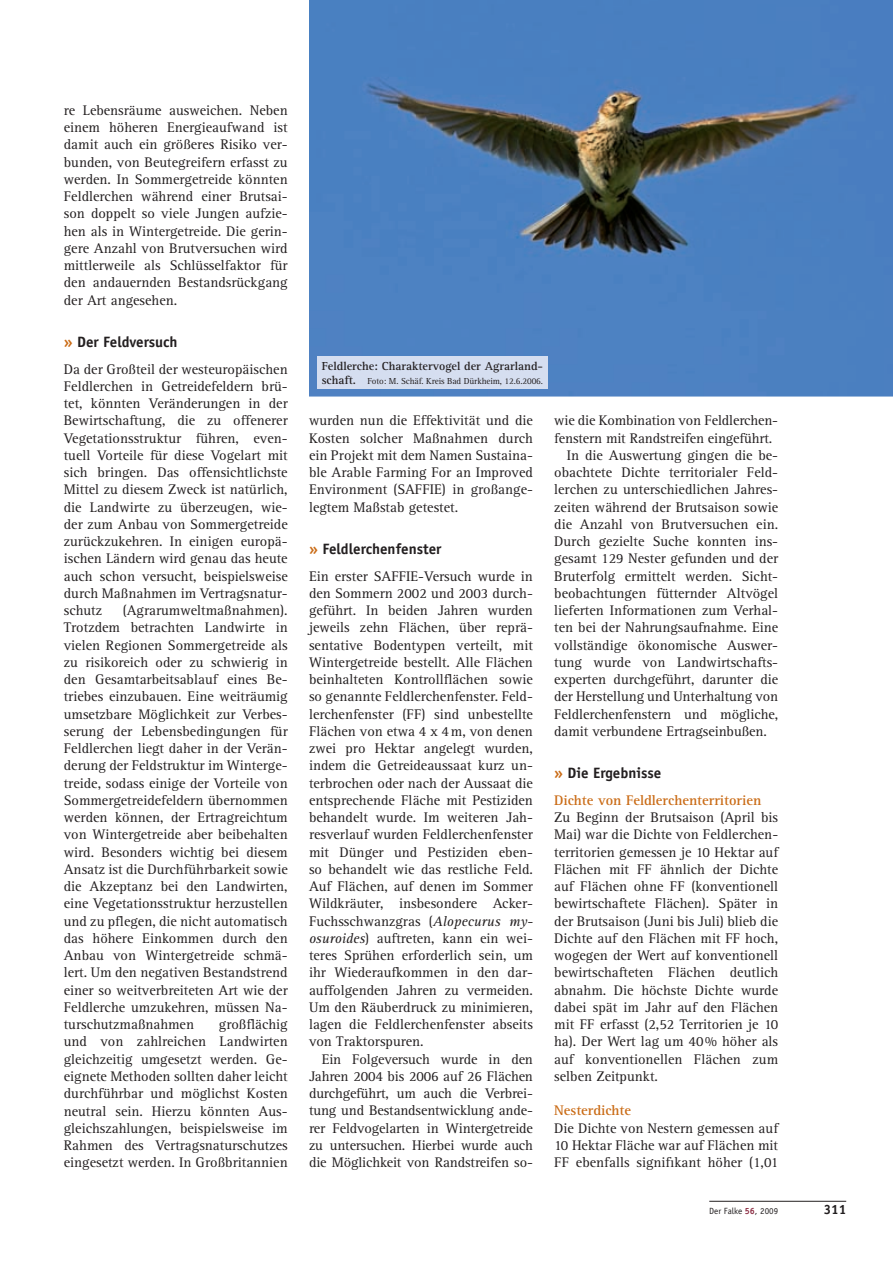
<style>
.page{position:relative;width:893px;height:1263px;background:#fff}
.page>*{position:absolute;margin:0;border:0;box-sizing:border-box;transform-origin:0 0}
.t1{font:700 15px "Officina Sans Std";color:#231f20}
.t2{font:14.4px/17.2px "Rotis Serif";color:#231f20;text-align:justify}
.t3{font:700 14.4px "Rotis Serif";color:#ca6c17}
.t4{font:700 13.5px "Officina Sans Std";color:#231f20}
.t5{font:700 12px/14.4px "Rotis Serif";color:#231f20}
.t6{font:9px "Rotis Serif";letter-spacing:-.01em;color:#231f20}
.t7{font:9px "Officina Sans Std";color:#231f20}
.s1{color:#ca6c17}
.s2{font-style:italic}
.s3{font-weight:700;color:#8d2f45}
</style>
<div class="page">
<hr style="left:709px;top:1201px;width:137px;height:1px;background:#231f20">
<hr style="left:0;top:0;width:1px;height:514px;background:#f8e9d8">
<img style="left:309px;top:0;width:584px;height:396px">
<div style="left:317px;top:356px;width:230px;height:32px;background:#d5def0"></div>
<p class="t2" style="left:64px;top:102px;width:225px">re Lebensräume ausweichen. Neben einem höheren Energieaufwand ist damit auch ein größeres Risiko ver&shy;bunden, von Beutegreifern erfasst zu werden. In Sommergetreide könnten Feldlerchen während einer Brutsai&shy;son doppelt so viele Jungen aufzie&shy;hen als in Wintergetreide. Die gerin&shy;gere Anzahl von Brutversuchen wird mittlerweile als Schlüsselfaktor für den andauernden Bestandsrückgang der Art angesehen.</p>
<p class="t1" style="left:64px;top:332px;width:115px"><span class="s1">»</span> Der Feldversuch</p>
<p class="t2" style="left:64px;top:361px;width:225px">Da der Großteil der westeuropäischen Feldlerchen in Getreidefeldern brü&shy;tet, könnten Veränderungen in der Bewirtschaftung, die zu offenerer Vegetationsstruktur führen, even&shy;tuell Vorteile für diese Vogelart mit sich bringen. Das offensichtlichste Mittel zu diesem Zweck ist natürlich, die Landwirte zu überzeugen, wie&shy;der zum Anbau von Sommergetreide zurückzukehren. In einigen europä&shy;ischen Ländern wird genau das heute auch schon versucht, beispielsweise durch Maßnahmen im Vertragsnatur&shy;schutz</p>
<p class="t2" style="left:64px;top:602px;width:225px;text-indent:59px">(Agrarumweltmaßnahmen).<br>Trotzdem betrachten Landwirte in vielen Regionen Sommergetreide als zu risikoreich oder zu schwierig in den Gesamtarbeitsablauf eines Be&shy;triebes einzubauen. Eine weiträumig umsetzbare Möglichkeit zur Verbes&shy;serung der Lebensbedingungen für Feldlerchen liegt daher in der Verän&shy;derung der Feldstruktur im Winterge&shy;treide, sodass einige der Vorteile von Sommergetreidefeldern übernommen werden können, der Ertragreichtum von Wintergetreide aber beibehalten wird. Besonders wichtig bei diesem Ansatz ist die Durchführbarkeit sowie die Akzeptanz bei den Landwirten, eine Vegetationsstruktur herzustellen und zu pflegen, die nicht automatisch das höhere Einkommen durch den Anbau von Wintergetreide schmä&shy;lert. Um den negativen Bestandstrend einer so weitverbreiteten Art wie der Feldlerche umzukehren, müssen Na&shy;turschutzmaßnahmen</p>
<p class="t2" style="left:64px;top:1016px;width:225px;text-indent:155px">großflächig und von zahlreichen Landwirten gleichzeitig umgesetzt werden. Ge&shy;eignete Methoden sollten daher leicht durchführbar und möglichst Kosten neutral sein. Hierzu könnten Aus&shy;gleichszahlungen, beispielsweise im Rahmen des Vertragsnaturschutzes eingesetzt werden. In Großbritannien</p>
<p class="t5" style="left:322px;top:359px;width:223px">Feldlerche: Charaktervogel der Agrarland&shy;schaft.</p>
<p class="t6" style="left:367px;top:376px;width:177px">Foto: M. Schäf. Kreis Bad Dürkheim, 12.6.2006.</p>
<p class="t2" style="left:309px;top:412px;width:225px">wurden nun die Effektivität und die Kosten solcher Maßnahmen durch ein Projekt mit dem Namen Sustaina&shy;ble Arable Farming For an Improved Environment (SAFFIE) in großange&shy;legtem Maßstab getestet.</p>
<p class="t1" style="left:309px;top:539px;width:134px"><span class="s1">»</span> Feldlerchenfenster</p>
<p class="t2" style="left:309px;top:568px;width:225px">Ein erster SAFFIE-Versuch wurde in den Sommern 2002 und 2003 durch&shy;geführt. In beiden Jahren wurden jeweils zehn Flächen, über reprä&shy;sentative Bodentypen verteilt, mit Wintergetreide bestellt. Alle Flächen beinhalteten Kontrollflächen sowie so genannte Feldlerchenfenster. Feld&shy;lerchenfenster (FF) sind unbestellte Flächen von etwa 4 x 4 m, von denen zwei pro Hektar angelegt wurden, indem die Getreideaussaat kurz un&shy;terbrochen oder nach der Aussaat die entsprechende Fläche mit Pestiziden behandelt wurde. Im weiteren Jah&shy;resverlauf wurden Feldlerchenfenster mit Dünger und Pestiziden eben&shy;so behandelt wie das restliche Feld.<br>Auf Flächen, auf denen im Sommer Wildkräuter, insbesondere Acker-Fuchsschwanzgras (<span class="s2">Alopecurus my&shy;osuroides</span>) auftreten, kann ein wei&shy;teres Sprühen erforderlich sein, um ihr Wiederaufkommen in den dar&shy;auffolgenden Jahren zu vermeiden.<br>Um den Räuberdruck zu minimieren, lagen die Feldlerchenfenster abseits von Traktorspuren.</p>
<p class="t2" style="left:309px;top:1051px;width:225px;text-indent:13px">Ein Folgeversuch wurde in den Jahren 2004 bis 2006 auf 26 Flächen durchgeführt, um auch die Verbrei&shy;tung und Bestandsentwicklung ande&shy;rer Feldvogelarten in Wintergetreide zu untersuchen. Hierbei wurde auch die Möglichkeit von Randstreifen so-</p>
<p class="t2" style="left:554px;top:412px;width:225px">wie die Kombination von Feldlerchen-</p>
<p class="t2" style="left:554px;top:430px;width:219px">fenstern mit Randstreifen eingeführt.</p>
<p class="t2" style="left:567px;top:447px;width:213px">In die Auswertung gingen die be-</p>
<p class="t2" style="left:554px;top:464px;width:225px">obachtete Dichte territorialer Feld-</p>
<p class="t2" style="left:554px;top:481px;width:225px">lerchen zu unterschiedlichen Jahres-</p>
<p class="t2" style="left:554px;top:499px;width:225px">zeiten während der Brutsaison sowie</p>
<p class="t2" style="left:554px;top:516px;width:225px">die Anzahl von Brutversuchen ein.</p>
<p class="t2" style="left:554px;top:533px;width:225px">Durch gezielte Suche konnten ins-</p>
<p class="t2" style="left:554px;top:550px;width:225px">gesamt 129 Nester gefunden und der</p>
<p class="t2" style="left:554px;top:568px;width:225px">Bruterfolg ermittelt werden. Sicht-</p>
<p class="t2" style="left:554px;top:585px;width:225px">beobachtungen fütternder Altvögel</p>
<p class="t2" style="left:554px;top:602px;width:225px">lieferten Informationen zum Verhal-</p>
<p class="t2" style="left:554px;top:619px;width:225px">ten bei der Nahrungsaufnahme. Eine</p>
<p class="t2" style="left:554px;top:637px;width:225px">vollständige ökonomische Auswer-</p>
<p class="t2" style="left:554px;top:654px;width:225px">tung wurde von Landwirtschafts-</p>
<p class="t2" style="left:554px;top:671px;width:225px">experten durchgeführt, darunter die</p>
<p class="t2" style="left:554px;top:688px;width:225px">der Herstellung und Unterhaltung von</p>
<p class="t2" style="left:554px;top:706px;width:225px">Feldlerchenfenstern und mögliche,</p>
<p class="t2" style="left:554px;top:723px;width:214px">damit verbundene Ertragseinbußen.</p>
<p class="t1" style="left:554px;top:763px;width:109px"><span class="s1">»</span> Die Ergebnisse</p>
<p class="t3" style="left:554px;top:792px;width:209px">Dichte von Feldlerchenterritorien</p>
<p class="t2" style="left:554px;top:809px;width:225px">Zu Beginn der Brutsaison (April bis Mai) war die Dichte von Feldlerchen&shy;territorien gemessen je 10 Hektar auf Flächen mit FF ähnlich der Dichte auf Flächen ohne FF (konventionell bewirtschaftete Flächen). Später in der Brutsaison (Juni bis Juli) blieb die Dichte auf den Flächen mit FF hoch, wogegen der Wert auf konventionell bewirtschafteten Flächen deutlich abnahm. Die höchste Dichte wurde dabei spät im Jahr auf den Flächen mit FF erfasst (2,52 Territorien je 10 ha). Der Wert lag um 40 % höher als auf konventionellen Flächen zum selben Zeitpunkt.</p>
<p class="t3" style="left:554px;top:1102px;width:78px">Nesterdichte</p>
<p class="t2" style="left:554px;top:1120px;width:225px">Die Dichte von Nestern gemessen auf 10 Hektar Fläche war auf Flächen mit FF ebenfalls signifikant höher (1,01</p>
<p class="t7" style="left:709px;top:1206px;width:71px">Der Falke <span class="s3">56</span>, 2009</p>
<p class="t4" style="left:824px;top:1201px;width:24px">311</p>
</div>
